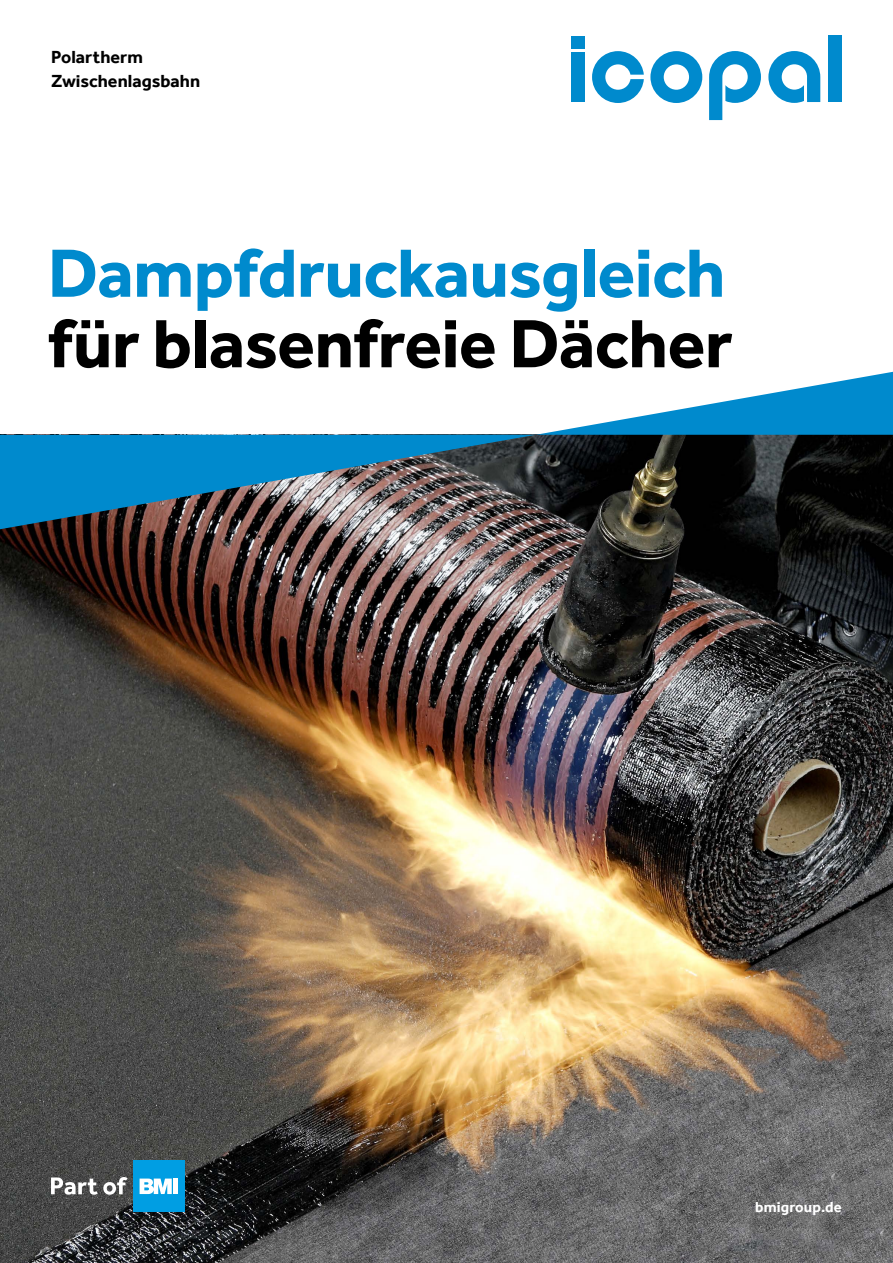
<style>
.page{position:relative;width:893px;height:1263px;background:#fff}
.page>*{position:absolute;margin:0;border:0;box-sizing:border-box;transform-origin:0 0}
.t1{font:700 70.5px "Effra";letter-spacing:-.01em;color:#000}
.t2{font:700 70.5px "Effra";letter-spacing:-.01em;color:#008acd}
.t3{font:700 18px/24.3px "Effra";color:#000}
.t4{font:700 15px "Effra";letter-spacing:.01em;color:#fff}
</style>
<div class="page">
<img style="left:0;top:435px;width:893px;height:828px">
<div style="left:828px;top:36px;width:14px;height:66px;background:#008acd"></div>
<div style="left:571px;top:52px;width:14px;height:50px;background:#008acd"></div>
<div style="left:571px;top:36px;width:14px;height:13px;background:#008acd"></div>
<svg style="left:650px;top:51px;width:52px;height:52px"></svg>
<svg style="left:592px;top:51px;width:52px;height:52px"></svg>
<svg style="left:768px;top:51px;width:52px;height:52px"></svg>
<svg style="left:709px;top:51px;width:52px;height:69px"></svg>
<div style="left:133px;top:1161px;width:51px;height:51px;background:#009ee3"></div>
<svg style="left:140px;top:1178px;width:32px;height:16px"></svg>
<div style="left:173px;top:1178px;width:5px;height:16px;background:#fff"></div>
<svg style="left:51px;top:1177px;width:77px;height:18px"></svg>
<img style="left:0;top:435px;width:536px;height:94px">
<svg style="left:536px;top:372px;width:357px;height:63px"></svg>
<p class="t3" style="left:51px;top:45px;width:151px">Polartherm<br>Zwischenlagsbahn</p>
<h1 class="t2" style="left:48px;top:231px;width:679px">Dampfdruckausgleich</h1>
<h1 class="t1" style="left:48px;top:302px;width:686px">für blasenfreie Dächer</h1>
<p class="t4" style="left:755px;top:1198px;width:88px">bmigroup.de</p>
</div>
